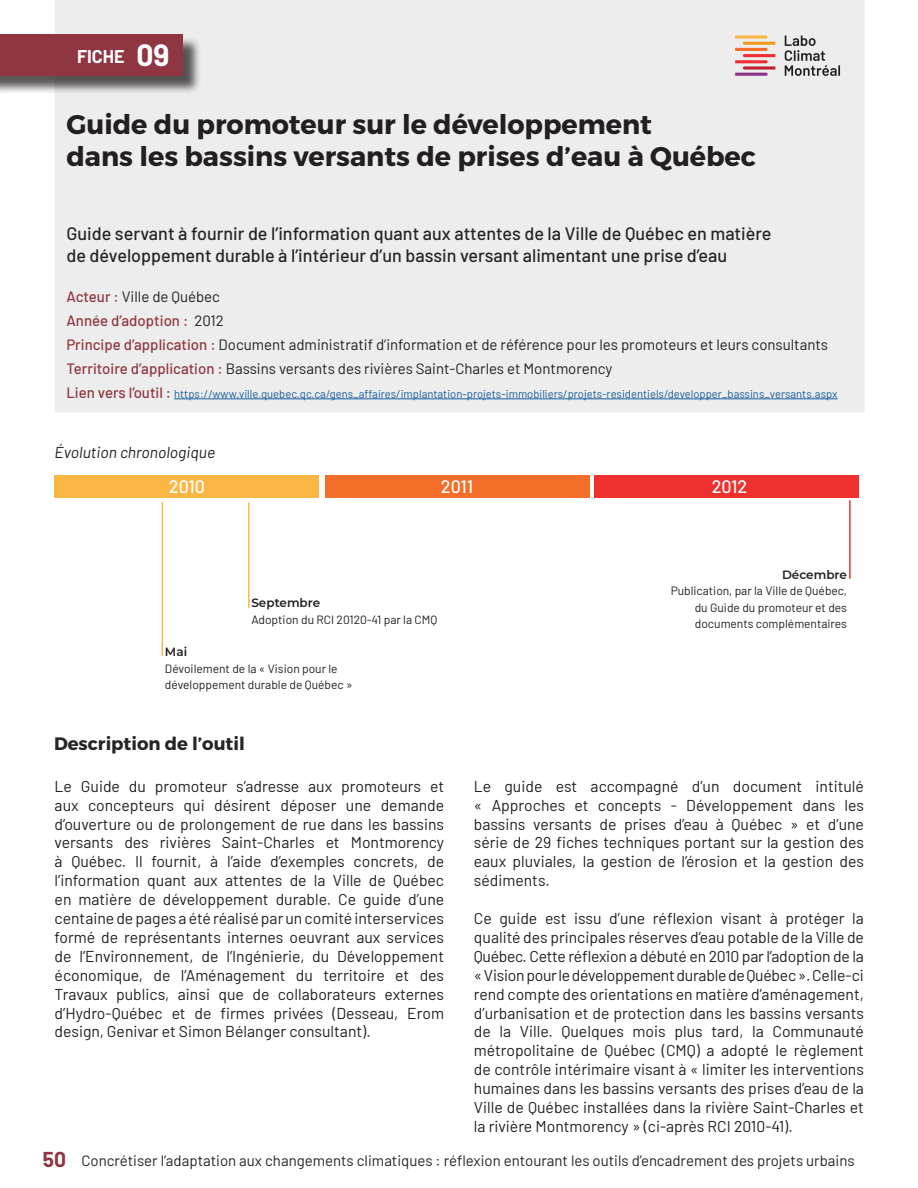
<style>
.page{position:relative;width:918px;height:1188px;background:#fff}
.page>*{position:absolute;margin:0;border:0;box-sizing:border-box;transform-origin:0 0}
._1_Titre_de_l_outil{font:700 30px "Barlow";color:#fff}
._1_Titre_de_l_outil-2{font:700 27px "Montserrat";color:#231f20}
._1_Sous-titre{font:500 18px "Barlow";color:#272425}
.Sous-titre_fiche{font:700 18px "Montserrat";color:#272425}
._1_Titre_de_l_outil-3{font:500 18px "Barlow";color:#fff}
._1_Titre_de_l_outil-4{font:700 18px "Barlow";color:#fff}
.texte_contenu{font:15.75px/18.9px "Barlow";color:#231f20;text-align:justify}
.Titre_de_Figure{font:italic 15.75px "Barlow";color:#231f20}
._1_Titre_de_l_outil-5{font:15px/24px "Barlow";color:#231f20}
._1_Titre_de_l_outil-6{font:15px "Barlow";color:#272425}
._1_Titre_de_l_outil-7{font:500 15px/24px "Barlow";color:#8f3642}
._1_Titre_de_l_outil-8{font:12px/16.5px "Barlow";color:#231f20}
._1_Titre_de_l_outil-9{font:600 12px "Montserrat";color:#231f20}
._1_Titre_de_l_outil-10{font:11.25px "Barlow";color:#175d9e}
.s1{font-weight:400;color:#231f20}
.s2{font-weight:500;color:#8f3642}
.s3{font-weight:500;font-size:15px;color:#8f3642}
.s4{font-family:"Montserrat";font-weight:600}
.s5{font-weight:700;font-size:21px;color:#8f3642}
</style>
<div class="page">
<div style="left:55px;top:1px;width:809px;height:411px;background:#ededed"></div>
<div style="left:55px;top:0;width:810px;height:412px;border:2px solid #ededed"></div>
<div style="left:0;top:36px;width:201px;height:59px;background:#231f20;opacity:.75"></div>
<div style="left:0;top:34px;width:182px;height:42px;background:#8f3642"></div>
<svg style="left:735px;top:35px;width:40px;height:41px"></svg>
<svg style="left:785px;top:35px;width:55px;height:41px"></svg>
<hr style="left:174px;top:399px;width:664px;height:1px;background:#175d9e">
<hr style="left:849px;top:500px;width:2px;height:79px;background:#ee302f">
<div style="left:55px;top:475px;width:264px;height:23px;background:#fab744"></div>
<div style="left:325px;top:475px;width:264px;height:23px;background:#f36e28"></div>
<div style="left:594px;top:475px;width:265px;height:23px;background:#ee302f"></div>
<hr style="left:162px;top:502px;width:1px;height:154px;background:#fab744">
<hr style="left:248px;top:502px;width:2px;height:106px;background:#fab744">
<p class="_1_Titre_de_l_outil-4" style="left:77px;top:43px;width:49px">FICHE</p>
<p class="_1_Titre_de_l_outil" style="left:136px;top:33px;width:35px">09</p>
<p class="_1_Titre_de_l_outil-2" style="left:66px;top:107px;width:587px">Guide du promoteur sur le développement</p>
<p class="_1_Titre_de_l_outil-2" style="left:66px;top:140px;width:691px">dans les bassins versants de prises d’eau à Québec</p>
<p class="_1_Sous-titre" style="left:66px;top:220px;width:707px">Guide servant à fournir de l’information quant aux attentes de la Ville de Québec en matière</p>
<p class="_1_Sous-titre" style="left:66px;top:242px;width:662px">de développement durable à l’intérieur d’un bassin versant alimentant une prise d’eau</p>
<p class="_1_Titre_de_l_outil-7" style="left:66px;top:283px;width:159px">Acteur : <span class="s1">Ville de Québec<br></span>Année d’adoption : <span class="s1">2012</span></p>
<p class="_1_Titre_de_l_outil-5" style="left:66px;top:331px;width:763px"><span class="s2">Principe d’application :</span> Document administratif d’information et de référence pour les promoteurs et leurs consultants<br><span class="s2">Territoire d’application :</span> Bassins versants des rivières Saint-Charles et Montmorency</p>
<p class="_1_Titre_de_l_outil-10" style="left:66px;top:386px;width:773px"><span class="s3">Lien vers l’outil :</span> https://www.ville.quebec.qc.ca/gens_affaires/implantation-projets-immobiliers/projets-residentiels/developper_bassins_versants.aspx</p>
<p class="Titre_de_Figure" style="left:55px;top:441px;width:162px">Évolution chronologique</p>
<p class="_1_Titre_de_l_outil-3" style="left:169px;top:474px;width:38px">2010</p>
<p class="_1_Titre_de_l_outil-3" style="left:441px;top:474px;width:34px">2011</p>
<p class="_1_Titre_de_l_outil-3" style="left:712px;top:474px;width:37px">2012</p>
<p class="_1_Titre_de_l_outil-8" style="left:251px;top:594px;width:187px"><span class="s4">Septembre<br></span>Adoption du RCI 20120-41 par la CMQ</p>
<p class="_1_Titre_de_l_outil-8" style="left:165px;top:643px;width:189px"><span class="s4">Mai<br></span>Dévoilement de la « Vision pour le développement durable de Québec »</p>
<p class="Sous-titre_fiche" style="left:54px;top:732px;width:192px">Description de l’outil</p>
<p class="_1_Titre_de_l_outil-9" style="left:782px;top:566px;width:66px">Décembre</p>
<p class="_1_Titre_de_l_outil-8" style="left:695px;top:582px;width:154px;text-align:justify;text-indent:-24px">Publication, par la Ville de Québec, du Guide du promoteur et des documents complémentaires</p>
<p class="texte_contenu" style="left:55px;top:775px;width:391px">Le Guide du promoteur s’adresse aux promoteurs et aux concepteurs qui désirent déposer une demande d’ouverture ou de prolongement de rue dans les bassins versants des rivières Saint‑Charles et Montmorency à Québec. Il fournit, à l’aide d’exemples concrets, de l’information quant aux attentes de la Ville de Québec en matière de développement durable. Ce guide d’une centaine de pages a été réalisé par un comité interservices formé de représentants internes oeuvrant aux services de l’Environnement, de l’Ingénierie, du Développement économique, de l’Aménagement du territoire et des Travaux publics, ainsi que de collaborateurs externes d’Hydro-Québec et de firmes privées (Desseau, Erom design, Genivar et Simon Bélanger consultant).</p>
<p class="texte_contenu" style="left:474px;top:775px;width:392px">Le guide est accompagné d’un document intitulé « Approches et concepts - Développement dans les bassins versants de prises d’eau à Québec » et d’une série de 29 fiches techniques portant sur la gestion des eaux pluviales, la gestion de l’érosion et la gestion des sédiments.</p>
<p class="texte_contenu" style="left:474px;top:908px;width:392px">Ce guide est issu d’une réflexion visant à protéger la qualité des principales réserves d’eau potable de la Ville de Québec. Cette réflexion a débuté en 2010 par l’adoption de la « Vision pour le développement durable de Québec ». Celle-ci rend compte des orientations en matière d’aménagement, d’urbanisation et de protection dans les bassins versants de la Ville. Quelques mois plus tard, la Communauté métropolitaine de Québec (CMQ) a adopté le règlement de contrôle intérimaire visant à « limiter les interventions humaines dans les bassins versants des prises d’eau de la Ville de Québec installées dans la rivière Saint-Charles et la rivière Montmorency » (ci-après RCI 2010-41).</p>
<p class="_1_Titre_de_l_outil-6" style="left:43px;top:1149px;width:813px"><span class="s5">50</span> Concrétiser l’adaptation aux changements climatiques : réflexion entourant les outils d’encadrement des projets urbains</p>
</div>
